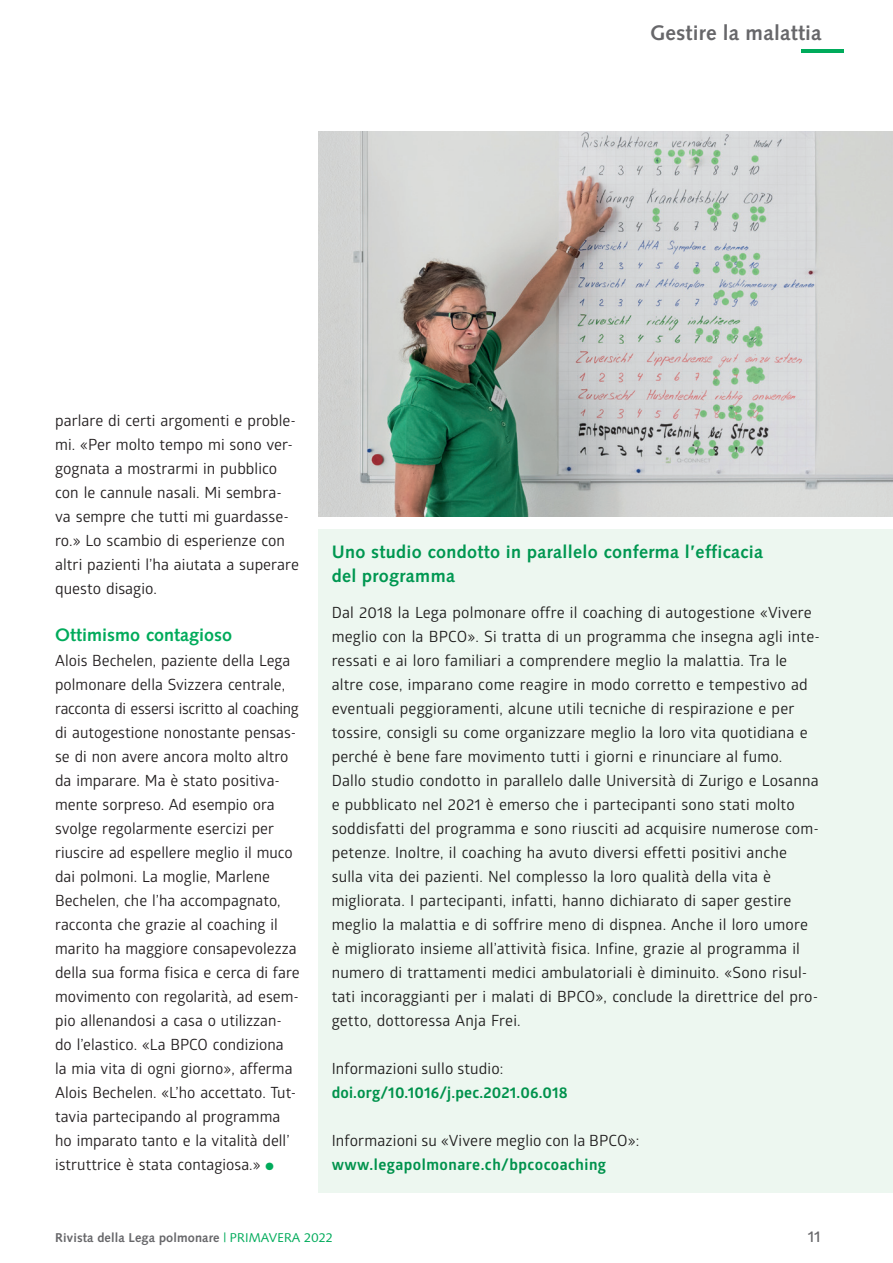
<style>
.page{position:relative;width:893px;height:1263px;background:#fff}
.page>*{position:absolute;margin:0;border:0;box-sizing:border-box;transform-origin:0 0}
.t1{font:700 21px "Syntax";letter-spacing:.01em;color:#67676a}
.t2{font:700 18px/24px "Syntax";letter-spacing:.02em;color:#009751}
.t3{font:700 18px "Syntax";color:#00ab5b}
.t4{font:15.45px/24px "Glober";letter-spacing:.005em;color:#231f20}
.t5{font:700 15.45px "Glober";letter-spacing:.01em;color:#009751}
.t6{font:700 15.45px "Glober";letter-spacing:.03em;color:#009751}
.t7{font:600 15.45px "Glober";color:#67676a}
.t8{font:700 12.75px "Syntax";letter-spacing:.01em;color:#67676a}
.s1{color:#00ab5b}
.s2{font-weight:400;color:#00ab5b}
</style>
<div class="page">
<hr style="left:801px;top:49px;width:43px;height:4px;background:#00ab5b">
<div style="left:318px;top:529px;width:575px;height:664px;background:#edf7f0"></div>
<img style="left:318px;top:132px;width:575px;height:385px">
<p class="t1" style="left:650px;top:21px;width:173px">Gestire la malattia</p>
<p class="t4" style="left:55px;top:407px;width:245px">parlare di certi argomenti e proble&shy;mi. «Per molto tempo mi sono ver&shy;gognata a mostrarmi in pubblico con le cannule nasali. Mi sembra&shy;va sempre che tutti mi guardasse&shy;ro.» Lo scambio di esperienze con altri pazienti l’ha aiutata a superare questo disagio.</p>
<p class="t3" style="left:55px;top:624px;width:178px">Ottimismo contagioso</p>
<p class="t4" style="left:55px;top:647px;width:246px">Alois Bechelen, paziente della Lega polmonare della Svizzera centrale, racconta di essersi iscritto al coaching di autogestione nonostante pensas&shy;se di non avere ancora molto altro da imparare. Ma è stato positiva&shy;mente sorpreso. Ad esempio ora svolge regolarmente esercizi per riuscire ad espellere meglio il muco dai polmoni. La moglie, Marlene Bechelen, che l’ha accompagnato, racconta che grazie al coaching il marito ha maggiore consapevolezza della sua forma fisica e cerca di fare movimento con regolarità, ad esem&shy;pio allenandosi a casa o utilizzan&shy;do l’elastico. «La BPCO condiziona<br>la mia vita di ogni giorno», afferma Alois Bechelen. «L’ho accettato. Tut&shy;tavia partecipando al programma ho imparato tanto e la vitalità dell’ istruttrice è stata contagiosa.» <span class="s1">●</span></p>
<p class="t2" style="left:332px;top:540px;width:433px">Uno studio condotto in parallelo conferma l’efficacia del programma</p>
<p class="t4" style="left:332px;top:599px;width:490px">Dal 2018 la Lega polmonare offre il coaching di autogestione «Vivere meglio con la BPCO». Si tratta di un programma che insegna agli inte&shy;ressati e ai loro familiari a comprendere meglio la malattia. Tra le altre cose, imparano come reagire in modo corretto e tempestivo ad eventuali peggioramenti, alcune utili tecniche di respirazione e per tossire, consigli su come organizzare meglio la loro vita quotidiana e perché è bene fare movimento tutti i giorni e rinunciare al fumo.<br>Dallo studio condotto in parallelo dalle Università di Zurigo e Losanna e pubblicato nel 2021 è emerso che i partecipanti sono stati molto soddisfatti del programma e sono riusciti ad acquisire numerose com&shy;petenze. Inoltre, il coaching ha avuto diversi effetti positivi anche sulla vita dei pazienti. Nel complesso la loro qualità della vita è migliorata. I partecipanti, infatti, hanno dichiarato di saper gestire meglio la malattia e di soffrire meno di dispnea. Anche il loro umore<br>è migliorato insieme all’attività fisica. Infine, grazie al programma il numero di trattamenti medici ambulatoriali è diminuito. «Sono risul&shy;tati incoraggianti per i malati di BPCO», conclude la direttrice del pro&shy;getto, dottoressa Anja Frei.</p>
<p class="t4" style="left:332px;top:1055px;width:173px">Informazioni sullo studio:</p>
<p class="t5" style="left:332px;top:1081px;width:238px">doi.org/10.1016/j.pec.2021.06.018</p>
<p class="t4" style="left:332px;top:1127px;width:309px">Informazioni su «Vivere meglio con la BPCO»:</p>
<p class="t6" style="left:332px;top:1153px;width:276px">www.legapolmonare.ch/bpcocoaching</p>
<p class="t8" style="left:55px;top:1230px;width:279px">Rivista della Lega polmonare <span class="s2">| PRIMAVERA 2022</span></p>
<p class="t7" style="left:808px;top:1225px;width:14px">11</p>
</div>
